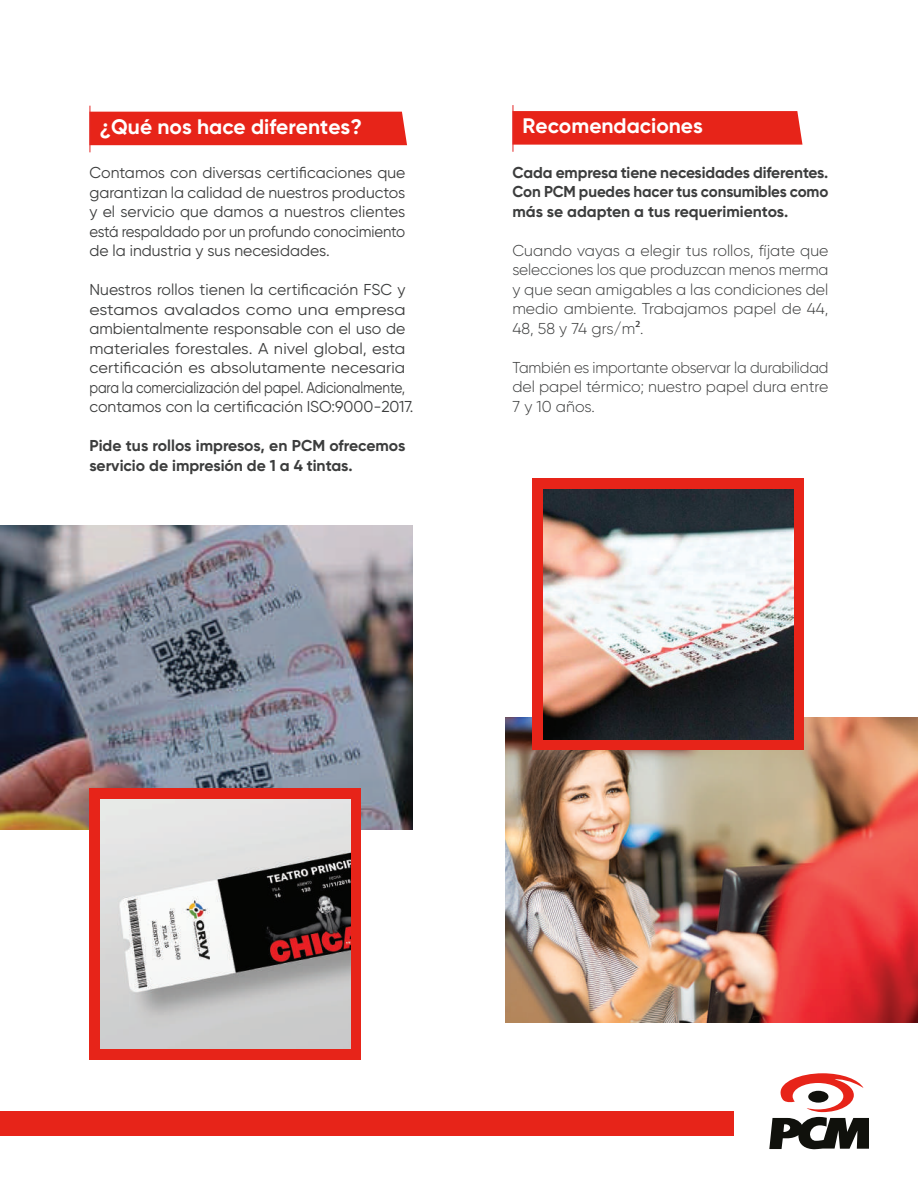
<style>
.page{position:relative;width:918px;height:1188px;background:#fff}
.page>*{position:absolute;margin:0;border:0;box-sizing:border-box;transform-origin:0 0}
.t1{font:700 21px "Gilroy";color:#fff}
.t2{font:15.75px/19.5px "Gilroy";color:#3c3d3d;text-align:justify}
.t3{font:700 15.75px/19.5px "Gilroy";letter-spacing:-.005em;color:#3c3d3d;text-align:justify}
.t4{font:300 15.75px/19.5px "Gilroy";color:#3c3d3d;text-align:justify}
.t5{font:300 15.75px/19.5px "Gilroy";color:#3c3d3d;text-align:justify;scale:.95 1}
.s1{font-family:"Myriad Pro";font-weight:400}
</style>
<div class="page">
<img style="left:0;top:526px;width:413px;height:304px">
<div style="left:89px;top:788px;width:272px;height:272px;background:#e72419"></div>
<img style="left:505px;top:718px;width:413px;height:304px">
<div style="left:0;top:1112px;width:734px;height:24px;background:#e72419"></div>
<svg style="left:769px;top:1073px;width:100px;height:76px"></svg>
<svg style="left:512px;top:111px;width:290px;height:34px;background:#e7281d"></svg>
<hr style="left:513px;top:105px;width:1px;height:47px;background:#e32726">
<div style="left:533px;top:478px;width:271px;height:272px;background:#e72419"></div>
<img style="left:100px;top:799px;width:250px;height:250px">
<img style="left:543px;top:489px;width:250px;height:250px">
<div style="left:89px;top:112px;width:318px;height:33px;background:#e72419"></div>
<hr style="left:90px;top:106px;width:1px;height:46px;background:#e32726">
<h1 class="t1" style="left:100px;top:113px;width:264px">¿Qué nos hace diferentes?</h1>
<p class="t2" style="left:89px;top:163px;width:318px">Contamos con diversas certificaciones que garantizan la calidad de nuestros productos y el servicio que damos a nuestros clientes está respaldado por un profundo conocimiento de la industria y sus necesidades.</p>
<p class="t2" style="left:89px;top:280px;width:326px;text-align:left">Nuestros rollos tienen la certificación FSC y estamos avalados como una empresa ambientalmente responsable con el uso de materiales forestales. A nivel global, esta certificación es absolutamente necesaria para la comercialización del papel. Adicionalmente, contamos con la certificación ISO:9000-2017.</p>
<p class="t3" style="left:89px;top:436px;width:318px">Pide tus rollos impresos, en PCM ofrecemos servicio de impresión de 1 a 4 tintas.</p>
<h1 class="t1" style="left:523px;top:113px;width:182px">Recomendaciones</h1>
<p class="t3" style="left:512px;top:162px;width:317px">Cada empresa tiene necesidades diferentes.<br>Con PCM puedes hacer tus consumibles como más se adapten a tus requerimientos.</p>
<p class="t4" style="left:512px;top:240px;width:318px">Cuando vayas a elegir tus rollos, fíjate que selecciones los que produzcan menos merma y que sean amigables a las condiciones del medio ambiente. Trabajamos papel de 44, 48, 58 y 74 grs/m<span class="s1">2</span>.</p>
<p class="t5" style="left:512px;top:357px;width:334px">También es importante observar la durabilidad del papel térmico; nuestro papel dura entre 7 y 10 años.</p>
</div>
